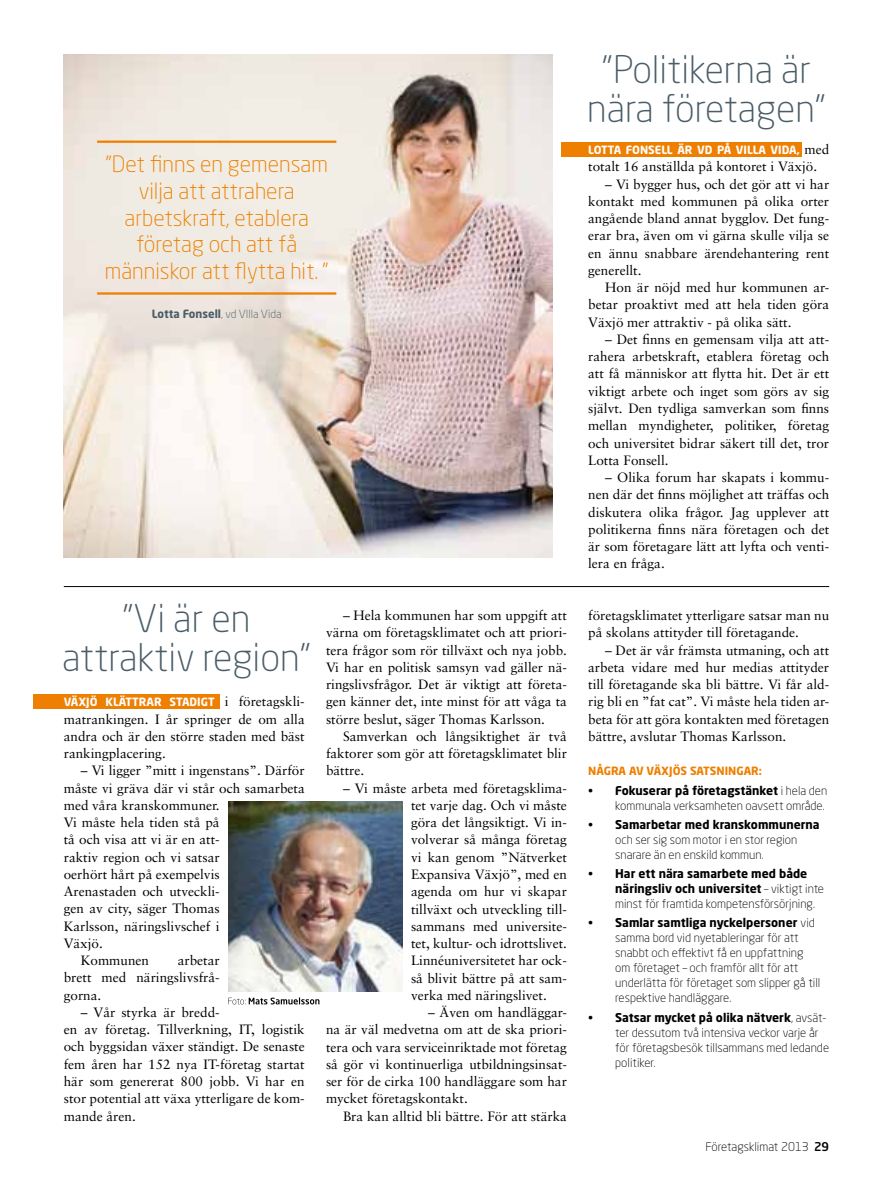
<style>
.page{position:relative;width:893px;height:1191px;background:#fff}
.page>*{position:absolute;margin:0;border:0;box-sizing:border-box;transform-origin:0 0}
.t1{font:300 37.8px/39px "Neo Sans Pro";color:#4a5d68;text-align:center}
.t2{font:300 37.5px/39px "Neo Sans Pro";color:#4a5d68;text-align:center}
.t3{font:300 22.2px/26.7px "Neo Sans Pro";color:#ee7f00;text-align:center}
.t4{font:13.5px/17.2px "Sabon";color:#000;text-align:justify}
.t5{font:300 12px/15px "Neo Sans Pro";color:#000}
.t6{font:700 11.25px "Neo Sans Pro";color:#fff}
.t7{font:700 11.25px "Neo Sans Pro";color:#ee7f00}
.t8{font:700 11.25px "Neo Sans Pro";color:#4a5d68}
.s1{font-weight:300}
.s2{font-family:"Sabon";font-weight:400;font-size:13.5px;color:#000}
.s3{font-family:"Neo Sans Pro";font-weight:700;font-size:11.25px;color:#fff}
.s4{font-weight:700}
.s5{font-weight:500}
</style>
<div class="page">
<div style="left:34px;top:694px;width:186px;height:15px;background:#ee7f00"></div>
<div style="left:561px;top:143px;width:241px;height:14px;background:#ee7f00"></div>
<img style="left:228px;top:801px;width:175px;height:190px">
<img style="left:64px;top:54px;width:489px;height:503px">
<hr style="left:97px;top:292px;width:239px;height:3px;background:#ee7f00">
<hr style="left:97px;top:141px;width:239px;height:2px;background:#ee7f00">
<hr style="left:64px;top:586px;width:765px;height:1px;background:#000">
<svg style="left:228px;top:997px;width:91px;height:7px"></svg>
<h3 class="t3" style="left:105px;top:151px;width:225px">”Det finns en gemensam vilja att attrahera arbetskraft, etablera företag och att få människor att flytta hit. ”</h3>
<p class="t8" style="left:152px;top:307px;width:131px">Lotta Fonsell<span class="s1">, vd VIlla Vida</span></p>
<h1 class="t1" style="left:62px;top:599px;width:250px">”Vi är en attraktiv region”</h1>
<p class="t6" style="left:64px;top:695px;width:242px">Växjö klättrar stadigt <span class="s2">i företagskli-</span></p>
<p class="t4" style="left:64px;top:710px;width:242px">matrankingen. I år springer de om alla andra och är den större staden med bäst rankingplacering.</p>
<p class="t4" style="left:81px;top:762px;width:225px">– Vi ligger ”mitt i ingenstans”. Därför</p>
<p class="t4" style="left:64px;top:779px;width:242px">måste vi gräva där vi står och samarbeta</p>
<p class="t4" style="left:64px;top:796px;width:157px">med våra kranskommuner.</p>
<p class="t4" style="left:64px;top:813px;width:157px">Vi måste hela tiden stå på</p>
<p class="t4" style="left:64px;top:831px;width:157px">tå och visa att vi är en att-</p>
<p class="t4" style="left:64px;top:848px;width:157px">raktiv region och vi satsar</p>
<p class="t4" style="left:64px;top:865px;width:157px">oerhört hårt på exempelvis</p>
<p class="t4" style="left:64px;top:882px;width:157px">Arenastaden och utveckli-</p>
<p class="t4" style="left:64px;top:900px;width:157px">gen av city, säger Thomas</p>
<p class="t4" style="left:64px;top:917px;width:157px">Karlsson, näringslivschef i</p>
<p class="t4" style="left:64px;top:934px;width:41px">Växjö.</p>
<p class="t4" style="left:81px;top:951px;width:70px">Kommunen</p>
<p class="t4" style="left:64px;top:951px;width:157px;text-indent:114px">arbetar brett med näringslivsfrå&shy;gorna.</p>
<p class="t4" style="left:64px;top:1003px;width:242px;text-align:left;text-indent:17px">– Vår styrka är bredd-<br>en av företag. Tillverkning, IT, logistik och byggsidan växer ständigt. De senaste fem åren har 152 nya IT-företag startat här som genererat 800 jobb. Vi har en stor potential att växa ytterligare de kom&shy;mande åren.</p>
<p class="t4" style="left:326px;top:606px;width:242px;text-indent:17px">– Hela kommunen har som uppgift att värna om företagsklimatet och att priori&shy;tera frågor som rör tillväxt och nya jobb.<br>Vi har en politisk samsyn vad gäller nä&shy;ringslivsfrågor. Det är viktigt att företa&shy;gen känner det, inte minst för att våga ta större beslut, säger Thomas Karlsson.</p>
<p class="t4" style="left:326px;top:727px;width:242px;text-indent:17px">Samverkan och långsiktighet är två faktorer som gör att företagsklimatet blir bättre.</p>
<p class="t4" style="left:411px;top:779px;width:157px;text-indent:-68px">– Vi måste arbeta med företagsklima&shy;tet varje dag. Och vi måste göra det långsiktigt. Vi in&shy;volverar så många företag vi kan genom ”Nätverket Expansiva Växjö”, med en agenda om hur vi skapar tillväxt och utveckling till&shy;sammans med universite&shy;tet, kultur- och idrottslivet.<br>Linnéuniversitetet har ock&shy;så blivit bättre på att sam&shy;verka med näringslivet.</p>
<p class="t4" style="left:326px;top:1003px;width:242px;text-indent:102px">– Även om handläggar&shy;na är väl medvetna om att de ska priori&shy;tera och vara serviceinriktade mot företag så gör vi kontinuerliga utbildningsinsat&shy;ser för de cirka 100 handläggare som har mycket företagskontakt.</p>
<p class="t4" style="left:343px;top:1107px;width:225px">Bra kan alltid bli bättre. För att stärka</p>
<h2 class="t2" style="left:587px;top:49px;width:240px">”Politikerna är nära företagen”</h2>
<p class="t6" style="left:588px;top:143px;width:190px">Lotta Fonsell är vd på Villa VIDA</p>
<p class="t4" style="left:588px;top:141px;width:242px;text-indent:209px"><span class="s3">,</span> med totalt 16 anställda på kontoret i Växjö.</p>
<p class="t4" style="left:588px;top:175px;width:242px;text-indent:17px">– Vi bygger hus, och det gör att vi har kontakt med kommunen på olika orter angående bland annat bygglov. Det fung&shy;erar bra, även om vi gärna skulle vilja se en ännu snabbare ärendehantering rent generellt.</p>
<p class="t4" style="left:588px;top:279px;width:242px;text-indent:17px">Hon är nöjd med hur kommunen ar&shy;betar proaktivt med att hela tiden göra Växjö mer attraktiv - på olika sätt.</p>
<p class="t4" style="left:588px;top:330px;width:242px;text-indent:17px">– Det finns en gemensam vilja att att&shy;rahera arbetskraft, etablera företag och att få människor att flytta hit. Det är ett viktigt arbete och inget som görs av sig självt. Den tydliga samverkan som finns mellan myndigheter, politiker, företag och universitet bidrar säkert till det, tror Lotta Fonsell.</p>
<p class="t4" style="left:588px;top:468px;width:242px;text-indent:17px">– Olika forum har skapats i kommu&shy;nen där det finns möjlighet att träffas och diskutera olika frågor. Jag upplever att politikerna finns nära företagen och det är som företagare lätt att lyfta och venti&shy;lera en fråga.</p>
<p class="t4" style="left:588px;top:606px;width:242px">företagsklimatet ytterligare satsar man nu på skolans attityder till företagande.</p>
<p class="t4" style="left:588px;top:641px;width:242px;text-indent:17px">– Det är vår främsta utmaning, och att arbeta vidare med hur medias attityder till företagande ska bli bättre. Vi får ald&shy;rig bli en ”fat cat”. Vi måste hela tiden ar&shy;beta för att göra kontakten med företagen bättre, avslutar Thomas Karlsson.</p>
<p class="t7" style="left:588px;top:764px;width:175px">Några av Växjös satsningar:</p>
<p class="t5" style="left:588px;top:782px;width:241px;text-align:right">• <span class="s4">Fokuserar på företagstänket</span> i hela den kommunala verksamheten oavsett område.</p>
<p class="t5" style="left:615px;top:817px;width:206px;text-indent:-27px">• <span class="s4">Samarbetar med kranskommunerna </span>och ser sig som motor i en stor region snarare än en enskild kommun.</p>
<p class="t5" style="left:615px;top:866px;width:210px;text-indent:-27px">• <span class="s4">Har ett nära samarbete med både näringsliv och universitet</span> – viktigt inte minst för framtida kompetensförsörjning.</p>
<p class="t5" style="left:615px;top:915px;width:207px;text-indent:-27px">• <span class="s4">Samlar samtliga nyckelpersoner</span> vid samma bord vid nyetableringar för att snabbt och effektivt få en uppfattning om företaget – och framför allt för att underlätta för företaget som slipper gå till respektive handläggare.</p>
<p class="t5" style="left:615px;top:1009px;width:215px;text-indent:-27px">• <span class="s4">Satsar mycket på olika nätverk</span>, avsät&shy;ter dessutom två intensiva veckor varje år för företagsbesök tillsammans med ledande politiker.</p>
<p class="t5" style="left:705px;top:1139px;width:125px">Företagsklimat 2013 <span class="s5">29</span></p>
</div>
